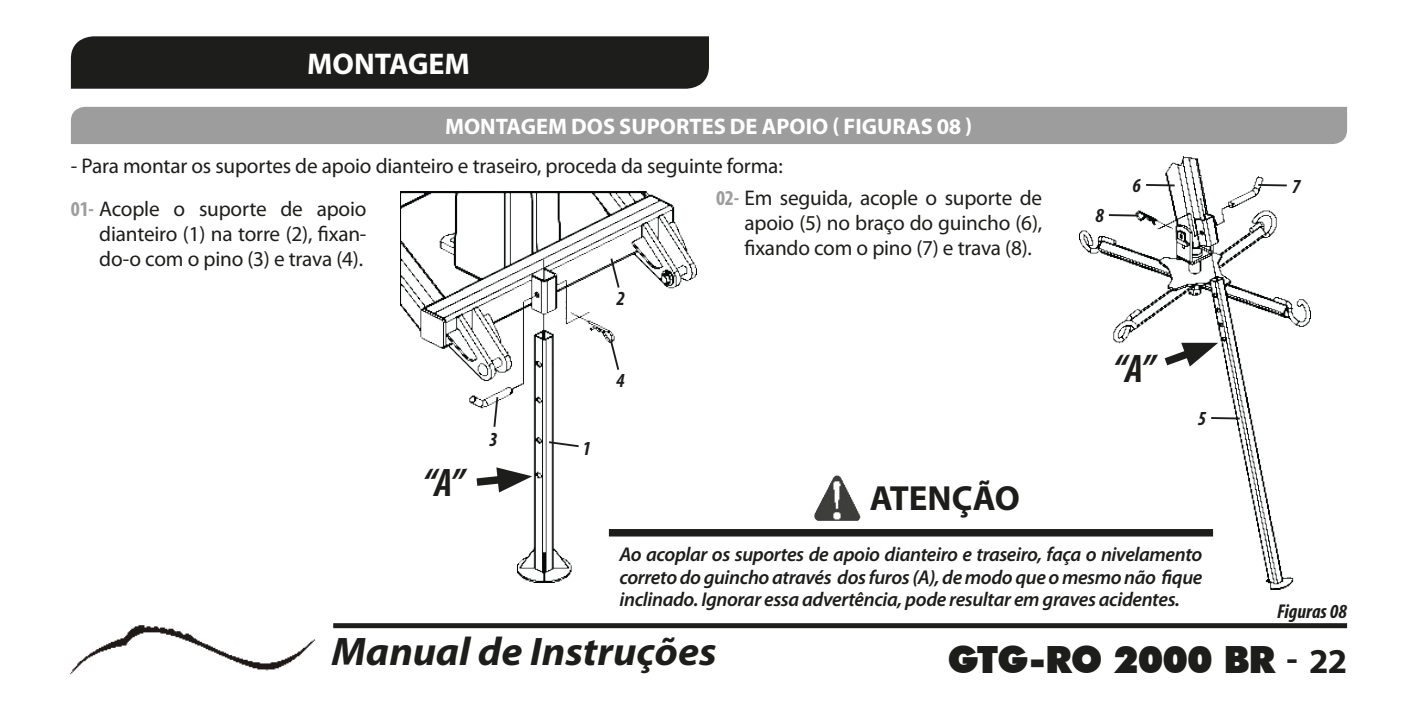
<style>
.page{position:relative;width:1418px;height:709px;background:#fff}
.page>*{position:absolute;margin:0;border:0;box-sizing:border-box;transform-origin:0 0}
.t1{font:italic 700 40px "Myriad Pro";color:#1d1d1b;scale:1.05 1}
.t2{font:italic 700 condensed 40px "Myriad Pro";color:#1d1d1b}
.t3{font:900 37.5px "Futura BT";letter-spacing:-.03em;color:#1d1d1b}
.t4{font:700 35px "Myriad Pro";color:#1d1d1b}
.t5{font:700 30px "Myriad Pro";color:#fff}
.t6{font:700 22.5px "Myriad Pro";color:#fff}
.t7{font:21.25px/25px "Myriad Pro";letter-spacing:-.01em;color:#1d1d1b}
.t8{font:italic 600 20px/22.5px "Myriad Pro";letter-spacing:-.02em;color:#1d1d1b;text-align:justify}
.t9{font:italic 700 condensed 20px "Myriad Pro";color:#1d1d1b}
.s1{font-weight:700;font-stretch:condensed;color:#9d9d9d}
.s2{font-family:"Myriad Pro";font-weight:700;font-size:35px}
</style>
<div class="page">
<img style="left:69px;top:625px;width:247px;height:50px">
<div style="left:333px;top:623px;width:1013px;height:5px;background:#1d1d1b"></div>
<img style="left:400px;top:191px;width:296px;height:391px">
<svg style="left:609px;top:256px;width:12px;height:34px"></svg>
<svg style="left:608px;top:338px;width:12px;height:34px"></svg>
<svg style="left:492px;top:395px;width:7px;height:34px"></svg>
<svg style="left:547px;top:440px;width:33px;height:8px"></svg>
<div style="left:411px;top:456px;width:64px;height:51px;background:#fff"></div>
<svg style="left:475px;top:467px;width:57px;height:25px"></svg>
<img style="left:1079px;top:157px;width:231px;height:432px">
<hr style="left:1211px;top:417px;width:28px;height:2px;background:#1d1d1b">
<hr style="left:1108px;top:214px;width:29px;height:2px;background:#1d1d1b">
<hr style="left:1146px;top:184px;width:28px;height:2px;background:#1d1d1b">
<hr style="left:1258px;top:184px;width:28px;height:2px;background:#1d1d1b">
<div style="left:1113px;top:351px;width:41px;height:30px;background:#fff"></div>
<svg style="left:1156px;top:340px;width:62px;height:31px"></svg>
<div style="left:71px;top:36px;width:638px;height:53px;background:#1d1d1b"></div>
<div style="left:71px;top:107px;width:1275px;height:37px;background:#9d9d9d"></div>
<div style="left:609px;top:529px;width:603px;height:7px;background:#1d1d1b"></div>
<img style="left:814px;top:475px;width:46px;height:46px">
<h3 class="t5" style="left:307px;top:44px;width:164px">MONTAGEM</h3>
<p class="t6" style="left:445px;top:112px;width:529px">MONTAGEM DOS SUPORTES DE APOIO ( FIGURAS 08 )</p>
<p class="t7" style="left:71px;top:143px;width:713px;line-height:43.8px">- Para montar os suportes de apoio dianteiro e traseiro, proceda da seguinte forma:<br><span class="s1">01-</span> Acople o suporte de apoio</p>
<p class="t7" style="left:99px;top:221px;width:269px">dianteiro (1) na torre (2), fixan&shy;do-o com o pino (3) e trava (4).</p>
<p class="t7" style="left:744px;top:185px;width:299px;text-align:justify;text-indent:-28px"><span class="s1">02-</span> Em seguida, acople o suporte de apoio (5) no braço do guincho (6), fixando com o pino (7) e trava (8).</p>
<p class="t9" style="left:616px;top:286px;width:10px">2</p>
<h1 class="t2" style="left:423px;top:458px;width:42px">“A”</h1>
<p class="t9" style="left:489px;top:427px;width:10px">3</p>
<p class="t9" style="left:582px;top:436px;width:10px">1</p>
<p class="t9" style="left:616px;top:368px;width:10px">4</p>
<h3 class="t4" style="left:869px;top:475px;width:152px">ATENÇÃO</h3>
<p class="t9" style="left:1095px;top:203px;width:10px">8</p>
<p class="t9" style="left:1132px;top:173px;width:10px">6</p>
<p class="t9" style="left:1292px;top:174px;width:10px">7</p>
<h1 class="t2" style="left:1113px;top:343px;width:42px">“A”</h1>
<p class="t9" style="left:1197px;top:405px;width:10px">5</p>
<p class="t8" style="left:619px;top:543px;width:584px">Ao acoplar os suportes de apoio dianteiro e traseiro, faça o nivelamento correto do guincho através dos furos (A), de modo que o mesmo não fique inclinado. Ignorar essa advertência, pode resultar em graves acidentes.</p>
<p class="t9" style="left:1276px;top:598px;width:71px">Figuras 08</p>
<h1 class="t1" style="left:331px;top:625px;width:368px">Manual de Instruções</h1>
<h2 class="t3" style="left:947px;top:636px;width:401px">GTG-RO 2000 BR <span class="s2">- 22</span></h2>
</div>
